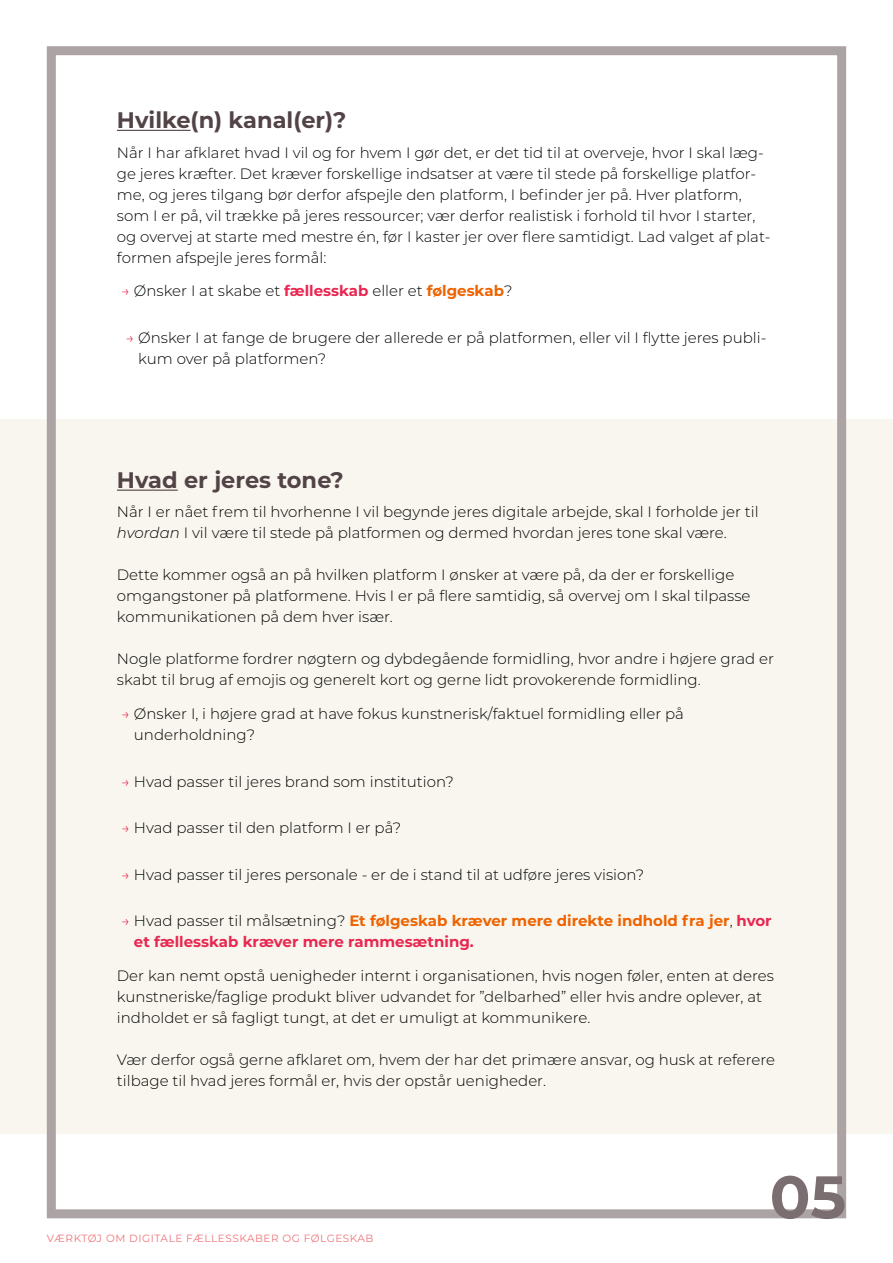
<style>
.page{position:relative;width:893px;height:1263px;background:#fff}
.page>*{position:absolute;margin:0;border:0;box-sizing:border-box;transform-origin:0 0}
.t1{font:700 60px "Montserrat";color:#7b6e70}
.t2{font:700 22.5px "Montserrat";color:#524346}
.t3{font:300 15px/21px "Montserrat";color:#000}
.t4{font:700 15px/21px "Montserrat";color:#ee6300}
.t5{font:10.5px "Montserrat";letter-spacing:.05em;color:#ef757b}
.s1{color:#e82751}
.s2{font-weight:700;color:#e82751}
.s3{font-weight:700;color:#ee6300}
.s4{font-style:italic}
.s5{font-weight:300;color:#e82751}
.s6{font-weight:300;color:#000}
</style>
<div class="page">
<div style="left:0;top:419px;width:893px;height:714px;background:#f8f6ee"></div>
<div style="left:47px;top:46px;width:799px;height:1172px;border:9px solid #aca3a4"></div>
<hr style="left:117px;top:130px;width:74px;height:1px;background:#524346">
<hr style="left:117px;top:490px;width:61px;height:1px;background:#524346">
<h2 class="t2" style="left:117px;top:104px;width:231px">Hvilke(n) kanal(er)?</h2>
<p class="t3" style="left:117px;top:141px;width:655px">Når I har afklaret hvad I vil og for hvem I gør det, er det tid til at overveje, hvor I skal læg&shy;ge jeres kræfter. Det kræver forskellige indsatser at være til stede på forskellige platfor&shy;me, og jeres tilgang bør derfor afspejle den platform, I befinder jer på. Hver platform, som I er på, vil trække på jeres ressourcer; vær derfor realistisk i forhold til hvor I starter, og overvej at starte med mestre én, før I kaster jer over flere samtidigt. Lad valget af plat&shy;formen afspejle jeres formål:</p>
<p class="t3" style="left:121px;top:280px;width:393px"><span class="s1">→</span> Ønsker I at skabe et <span class="s2">fællesskab</span> eller et <span class="s3">følgeskab</span>?</p>
<p class="t3" style="left:138px;top:327px;width:630px;text-indent:-13px"><span class="s1">→</span> Ønsker I at fange de brugere der allerede er på platformen, eller vil I flytte jeres publi&shy;kum over på platformen?</p>
<h2 class="t2" style="left:117px;top:464px;width:228px">Hvad er jeres tone?</h2>
<p class="t3" style="left:117px;top:501px;width:643px">Når I er nået frem til hvorhenne I vil begynde jeres digitale arbejde, skal I forholde jer til <span class="s4">hvordan</span> I vil være til stede på platformen og dermed hvordan jeres tone skal være.</p>
<p class="t3" style="left:117px;top:564px;width:635px">Dette kommer også an på hvilken platform I ønsker at være på, da der er forskellige omgangstoner på platformene. Hvis I er på flere samtidig, så overvej om I skal tilpasse kommunikationen på dem hver især.</p>
<p class="t3" style="left:117px;top:648px;width:659px">Nogle platforme fordrer nøgtern og dybdegående formidling, hvor andre i højere grad er skabt til brug af emojis og generelt kort og gerne lidt provokerende formidling.</p>
<p class="t3" style="left:134px;top:703px;width:552px;text-indent:-13px"><span class="s1">→</span> Ønsker I, i højere grad at have fokus kunstnerisk/faktuel formidling eller på underholdning?</p>
<p class="t3" style="left:121px;top:770px;width:334px"><span class="s1">→</span> Hvad passer til jeres brand som institution?</p>
<p class="t3" style="left:121px;top:817px;width:281px"><span class="s1">→</span> Hvad passer til den platform I er på?</p>
<p class="t3" style="left:121px;top:863px;width:525px"><span class="s1">→</span> Hvad passer til jeres personale - er de i stand til at udføre jeres vision?</p>
<p class="t4" style="left:134px;top:910px;width:639px;text-indent:-13px"><span class="s5">→</span> <span class="s6">Hvad passer til målsætning?</span> Et følgeskab kræver mere direkte indhold fra jer<span class="s6">,</span> <span class="s1">hvor et fællesskab kræver mere rammesætning.</span></p>
<p class="t3" style="left:117px;top:965px;width:658px">Der kan nemt opstå uenigheder internt i organisationen, hvis nogen føler, enten at deres kunstneriske/faglige produkt bliver udvandet for ”delbarhed” eller hvis andre oplever, at indholdet er så fagligt tungt, at det er umuligt at kommunikere.</p>
<p class="t3" style="left:117px;top:1049px;width:660px">Vær derfor også gerne afklaret om, hvem der har det primære ansvar, og husk at referere tilbage til hvad jeres formål er, hvis der opstår uenigheder.</p>
<p class="t5" style="left:47px;top:1231px;width:328px">VÆRKTØJ OM DIGITALE FÆLLESSKABER OG FØLGESKAB</p>
<h1 class="t1" style="left:770px;top:1154px;width:78px">05</h1>
</div>
